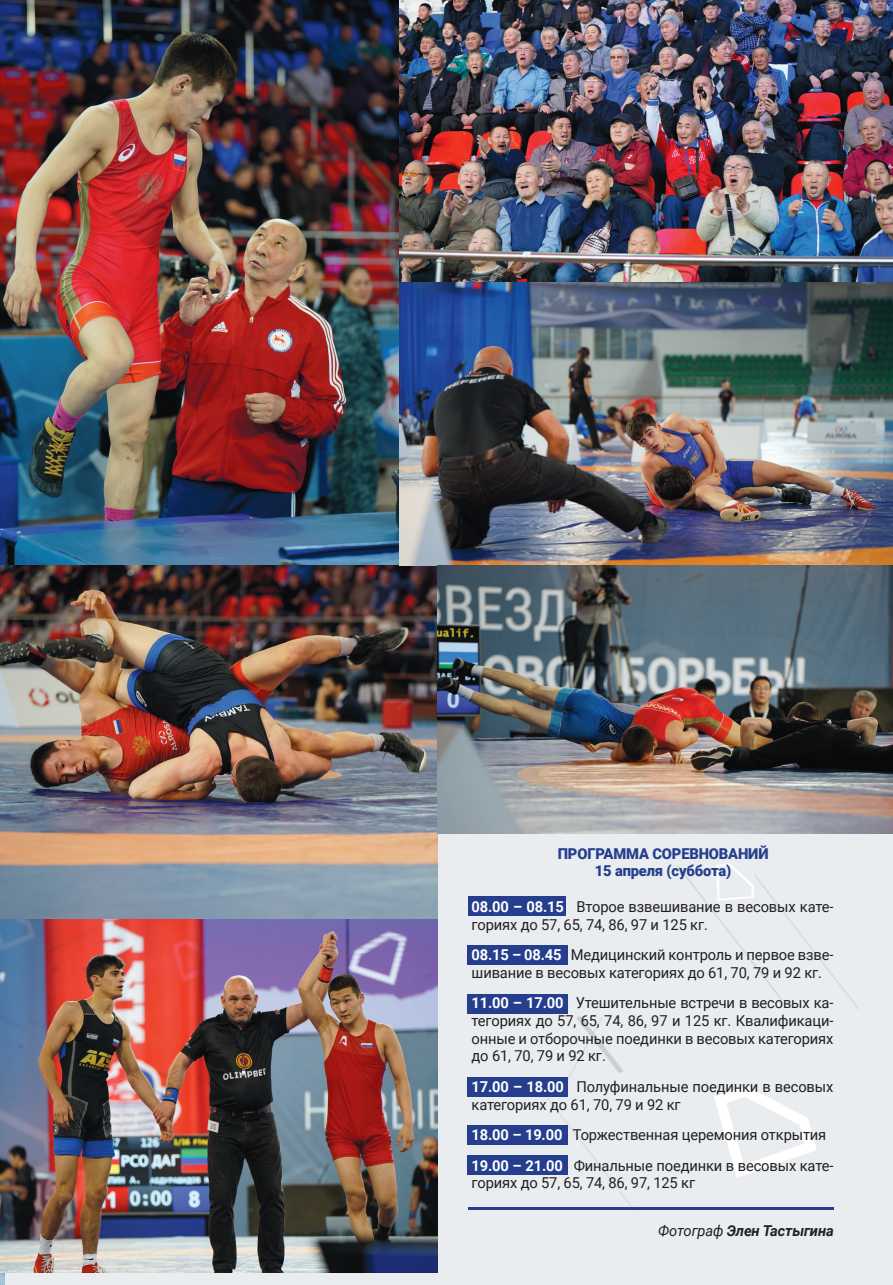
<style>
.page{position:relative;width:893px;height:1285px;background:#fff}
.page>*{position:absolute;margin:0;border:0;box-sizing:border-box;transform-origin:0 0}
.текст{font:15px/17.7px "Roboto";letter-spacing:-.01em;color:#231f20}
.текст-2{font:900 15px "Roboto";letter-spacing:-.01em;color:#253f8e}
.текст-3{font:italic 700 15px "Roboto";letter-spacing:-.01em;color:#231f20}
.s1{font-weight:700;color:#fff}
.s2{font-weight:400}
</style>
<div class="page">
<div style="left:0;top:0;width:893px;height:1284px;background:#eaedf0"></div>
<div style="left:468px;top:896px;width:98px;height:19px;background:#253f8e"></div>
<div style="left:468px;top:944px;width:100px;height:20px;background:#253f8e"></div>
<div style="left:468px;top:993px;width:100px;height:20px;background:#253f8e"></div>
<div style="left:468px;top:1125px;width:100px;height:19px;background:#253f8e"></div>
<div style="left:468px;top:1077px;width:100px;height:19px;background:#253f8e"></div>
<div style="left:468px;top:1155px;width:100px;height:19px;background:#253f8e"></div>
<img style="left:0;top:799px;width:5px;height:485px">
<img style="left:1px;top:0;width:892px;height:566px">
<img style="left:1px;top:566px;width:437px;height:705px">
<img style="left:438px;top:566px;width:455px;height:267px">
<hr style="left:468px;top:1206px;width:365px;height:3px;background:#253f8e">
<p class="текст-2" style="left:558px;top:842px;width:212px">ПРОГРАММА СОРЕВНОВАНИЙ</p>
<p class="текст-2" style="left:595px;top:860px;width:138px">15 апреля (суббота)</p>
<p class="текст" style="left:472px;top:896px;width:363px"><span class="s1">08.00 – 08.15</span> Второе взвешивание в весовых кате&shy;гориях до 57, 65, 74, 86, 97 и 125 кг.</p>
<p class="текст" style="left:472px;top:945px;width:363px"><span class="s1">08.15 – 08.45</span> Медицинский контроль и первое взве&shy;шивание в весовых категориях до 61, 70, 79 и 92 кг.</p>
<p class="текст" style="left:472px;top:993px;width:363px;text-align:justify"><span class="s1">11.00 – 17.00</span> Утешительные встречи в весовых ка&shy;тегориях до 57, 65, 74, 86, 97 и 125 кг. Квалификаци&shy;онные и отборочные поединки в весовых категориях до 61, 70, 79 и 92 кг.</p>
<p class="текст" style="left:472px;top:1076px;width:363px"><span class="s1">17.00 – 18.00</span> Полуфинальные поединки в весовых категориях до 61, 70, 79 и 92 кг</p>
<p class="текст" style="left:472px;top:1124px;width:356px"><span class="s1">18.00 – 19.00</span> Торжественная церемония открытия</p>
<p class="текст" style="left:472px;top:1155px;width:363px"><span class="s1">19.00 – 21.00</span> Финальные поединки в весовых кате&shy;гориях до 57, 65, 74, 86, 97, 125 кг</p>
<p class="текст-3" style="left:658px;top:1219px;width:177px"><span class="s2">Фотограф</span> Элен Тастыгина</p>
</div>
